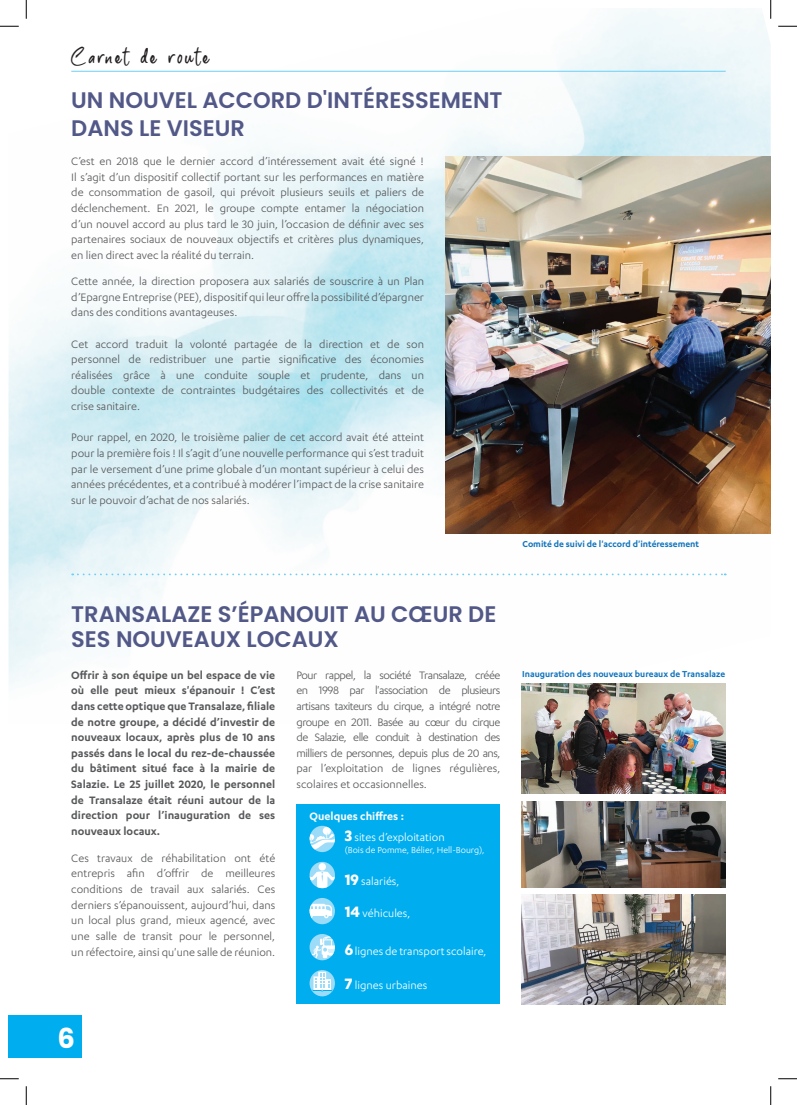
<style>
.page{position:relative;width:797px;height:1105px;background:#fff}
.page>*{position:absolute;margin:0;border:0;box-sizing:border-box;transform-origin:0 0}
.t1{font:30px "The Rambler";letter-spacing:.08em;color:#231f20}
.t2{font:700 27.5px "Poppins";color:#fff}
.t3{font:600 22.5px/27.9px "Poppins";color:#525887}
.t4{font:12.5px/15.6px "Karbon";color:#57585a;text-align:justify}
.t5{font:600 12.5px/15.6px "Karbon";color:#57585a;text-align:justify}
.t6{font:12.5px/21px "Karbon";color:#fff}
.t7{font:600 10px "Karbon";color:#1074bc}
.t8{font:10px "Karbon";color:#fff}
.s1{font-weight:600}
.s2{font-weight:700;font-size:17.5px}
</style>
<div class="page">
<img style="left:9px;top:9px;width:761px;height:714px">
<div style="left:9px;top:1015px;width:73px;height:43px;background:#00aeef"></div>
<hr style="left:71px;top:71px;width:654px;height:1px;background:#6bcff6">
<img style="left:445px;top:157px;width:325px;height:376px">
<img style="left:521px;top:895px;width:204px;height:109px">
<img style="left:521px;top:802px;width:204px;height:86px">
<img style="left:521px;top:684px;width:204px;height:109px">
<svg style="left:72px;top:573px;width:653px;height:2px"></svg>
<div style="left:296px;top:805px;width:204px;height:199px;background:#00aeef"></div>
<svg style="left:309px;top:826px;width:26px;height:26px"></svg>
<svg style="left:309px;top:827px;width:26px;height:24px"></svg>
<svg style="left:309px;top:862px;width:26px;height:26px"></svg>
<div style="left:318px;top:863px;width:8px;height:7px;background:#fff;border-radius:50%"></div>
<svg style="left:309px;top:871px;width:26px;height:17px"></svg>
<svg style="left:309px;top:898px;width:26px;height:26px"></svg>
<svg style="left:309px;top:904px;width:24px;height:14px"></svg>
<svg style="left:309px;top:934px;width:26px;height:26px"></svg>
<svg style="left:311px;top:936px;width:24px;height:22px"></svg>
<svg style="left:309px;top:970px;width:26px;height:26px"></svg>
<svg style="left:311px;top:972px;width:22px;height:20px"></svg>
<svg style="left:0;top:25px;width:19px;height:2px"></svg>
<svg style="left:778px;top:25px;width:19px;height:2px"></svg>
<svg style="left:0;top:1078px;width:19px;height:1px"></svg>
<svg style="left:778px;top:1078px;width:19px;height:1px"></svg>
<svg style="left:25px;top:0;width:2px;height:19px"></svg>
<svg style="left:25px;top:1086px;width:2px;height:19px"></svg>
<svg style="left:770px;top:0;width:1px;height:19px"></svg>
<svg style="left:770px;top:1086px;width:1px;height:19px"></svg>
<h1 class="t1" style="left:71px;top:39px;width:139px">Carnet de route</h1>
<h3 class="t3" style="left:71px;top:86px;width:433px">UN NOUVEL ACCORD D'INTÉRESSEMENT<br>DANS LE VISEUR</h3>
<p class="t4" style="left:71px;top:153px;width:354px">C’est en 2018 que le dernier accord d’intéressement avait été signé !<br>Il s’agit d’un dispositif collectif portant sur les performances en matière de consommation de gasoil, qui prévoit plusieurs seuils et paliers de déclenchement. En 2021, le groupe compte entamer la négociation d’un nouvel accord au plus tard le 30 juin, l’occasion de définir avec ses partenaires sociaux de nouveaux objectifs et critères plus dynamiques, en lien direct avec la réalité du terrain.</p>
<p class="t4" style="left:71px;top:273px;width:354px">Cette année, la direction proposera aux salariés de souscrire à un Plan d’Epargne Entreprise (PEE), dispositif qui leur offre la possibilité d’épargner dans des conditions avantageuses.</p>
<p class="t4" style="left:71px;top:336px;width:354px">Cet accord traduit la volonté partagée de la direction et de son personnel de redistribuer une partie significative des économies réalisées grâce à une conduite souple et prudente, dans un double contexte de contraintes budgétaires des collectivités et de crise sanitaire.</p>
<p class="t4" style="left:71px;top:429px;width:354px">Pour rappel, en 2020, le troisième palier de cet accord avait été atteint pour la première fois ! Il s’agit d’une nouvelle performance qui s’est traduit par le versement d’une prime globale d’un montant supérieur à celui des années précédentes, et a contribué à modérer l’impact de la crise sanitaire sur le pouvoir d’achat de nos salariés.</p>
<p class="t7" style="left:522px;top:539px;width:178px">Comité de suivi de l'accord d'intéressement</p>
<h3 class="t3" style="left:71px;top:602px;width:426px;line-height:25px">TRANSALAZE S’ÉPANOUIT AU CŒUR DE<br>SES NOUVEAUX LOCAUX</h3>
<p class="t5" style="left:71px;top:667px;width:205px">Offrir à son équipe un bel espace de vie où elle peut mieux s'épanouir ! C’est dans cette optique que Transalaze, filiale de notre groupe, a décidé d’investir de nouveaux locaux, après plus de 10 ans passés dans le local du rez-de-chaussée du bâtiment situé face à la mairie de Salazie. Le 25 juillet 2020, le personnel de Transalaze était réuni autour de la direction pour l’inauguration de ses nouveaux locaux.</p>
<p class="t4" style="left:71px;top:850px;width:205px">Ces travaux de réhabilitation ont été entrepris afin d’offrir de meilleures conditions de travail aux salariés. Ces derniers s’épanouissent, aujourd’hui, dans un local plus grand, mieux agencé, avec une salle de transit pour le personnel, un réfectoire, ainsi qu'une salle de réunion.</p>
<p class="t4" style="left:296px;top:667px;width:205px">Pour rappel, la société Transalaze, créée en 1998 par l'association de plusieurs artisans taxiteurs du cirque, a intégré notre groupe en 2011. Basée au cœur du cirque de Salazie, elle conduit à destination des milliers de personnes, depuis plus de 20 ans, par l’exploitation de lignes régulières, scolaires et occasionnelles.</p>
<p class="t7" style="left:522px;top:668px;width:204px">Inauguration des nouveaux bureaux de Transalaze</p>
<p class="t6" style="left:345px;top:805px;width:101px;text-indent:-35px"><span class="s1">Quelques chiffres :<br></span><span class="s2">3</span> sites d’exploitation</p>
<p class="t8" style="left:345px;top:844px;width:141px">(Bois de Pomme, Bélier, Hell-Bourg),</p>
<p class="t6" style="left:345px;top:870px;width:56px"><span class="s2">19</span> salariés,</p>
<p class="t6" style="left:345px;top:903px;width:67px"><span class="s2">14</span> véhicules,</p>
<p class="t6" style="left:345px;top:940px;width:143px"><span class="s2">6</span> lignes de transport scolaire,</p>
<p class="t6" style="left:345px;top:974px;width:84px"><span class="s2">7</span> lignes urbaines</p>
<h2 class="t2" style="left:58px;top:1022px;width:19px">6</h2>
</div>
